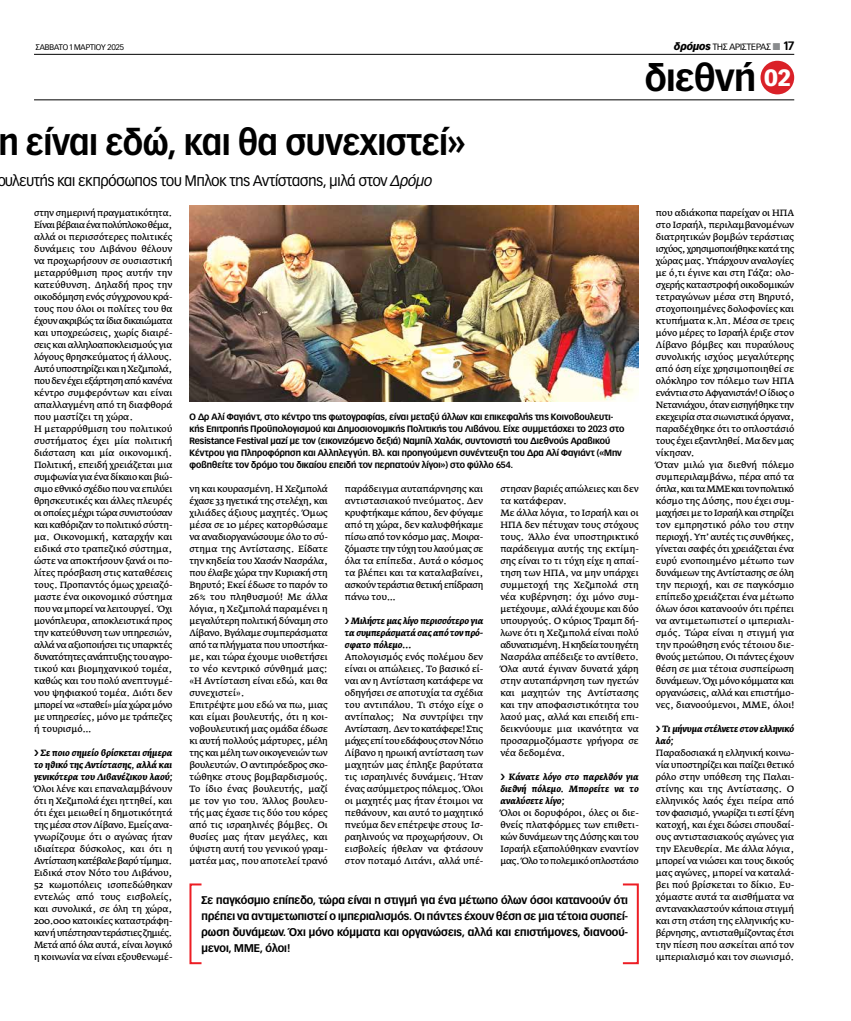
<style>
.page{position:relative;width:851px;height:1021px;background:#fff}
.page>*{position:absolute;margin:0;border:0;box-sizing:border-box;transform-origin:0 0}
.t1{font:700 36px "Vectora Greek";color:#000}
.t2{font:700 35px "Vectora Greek";letter-spacing:.005em;color:#000;scale:.95 1}
.t3{font:15px "Vectora Greek";color:#000}
.t4{font:700 11px/16px "Vectora Greek";letter-spacing:.005em;color:#000;text-align:justify}
.t5{font:9px/12px "Fedra Serif A Pro";letter-spacing:-.005em;color:#000;text-align:justify}
.t6{font:700 9px/12px "Vectora Greek";letter-spacing:.005em;color:#000}
.t7{font:italic 700 9px/12px "Fedra Serif A Pro";color:#000;text-align:justify}
.t8{font:9px "Vectora Greek";color:#000}
.t9{font:8px "Vectora Greek";color:#000}
.s1{font-weight:900;font-style:italic;font-size:10px}
.s2{color:#8a8c8e}
.s3{font-weight:700;font-size:12px}
.s4{font-weight:900;font-size:23px;color:#fff}
.s5{font-style:italic}
</style>
<div class="page">
<hr style="left:34px;top:54px;width:760px;height:1px;background:#000">
<hr style="left:34px;top:100px;width:760px;height:1px;background:#000">
<div style="left:760px;top:61px;width:34px;height:33px;background:#da2128;border-radius:50%"></div>
<div style="left:189px;top:883px;width:13px;height:81px;background:#fff;border:2px solid #ed1d24"></div>
<div style="left:621px;top:883px;width:17px;height:81px;background:#fff;border:2px solid #ed1d24"></div>
<img style="left:189px;top:205px;width:449px;height:196px">
<p class="t9" style="left:36px;top:42px;width:90px">ΣΑΒΒΑΤΟ 1 ΜΑΡΤΙΟΥ 2025</p>
<p class="t8" style="left:674px;top:41px;width:121px"><span class="s1">δρόμος</span> ΤΗΣ ΑΡΙΣΤΕΡΑΣ <span class="s2">■</span> <span class="s3">17</span></p>
<h1 class="t1" style="left:645px;top:56px;width:147px">διεθνή <span class="s4">02</span></h1>
<h2 class="t2" style="left:-1px;top:121px;width:492px">η είναι εδώ, και θα συνεχιστεί»</h2>
<h3 class="t3" style="left:-3px;top:172px;width:436px">ουλευτής και εκπρόσωπος του Μπλοκ της Αντίστασης, μιλά στον <span class="s5">Δρόμο</span></h3>
<p class="t5" style="left:34px;top:207px;width:140px;text-align:left">στην σημερινή πραγματικότητα.<br>Είναι βέβαια ένα πολύπλοκο θέμα, αλλά οι περισσότερες πολιτικές δυνάμεις του Λιβάνου θέλουν να προχωρήσουν σε ουσιαστική μεταρρύθμιση προς αυτήν την κατεύθυνση. Δηλαδή προς την οικοδόμηση ενός σύγχρονου κρά&shy;τους που όλοι οι πολίτες του θα έχουν ακριβώς τα ίδια δικαιώματα και υποχρεώσεις, χωρίς διαιρέ&shy;σεις και αλληλοαποκλεισμούς για λόγους θρησκεύματος ή άλλους.<br>Αυτό υποστηρίζει και η Χεζμπολά, που δεν έχει εξάρτηση από κανένα κέντρο συμφερόντων και είναι απαλλαγμένη από τη διαφθορά που μαστίζει τη χώρα.<br>Η μεταρρύθμιση του πολιτικού συστήματος έχει μία πολιτική διάσταση και μία οικονομική.<br>Πολιτική, επειδή χρειάζεται μια συμφωνία για ένα δίκαιο και βιώ&shy;σιμο εθνικό σχέδιο που να επιλύει θρησκευτικές και άλλες πλευρές οι οποίες μέχρι τώρα συνιστούσαν και καθόριζαν το πολιτικό σύστη&shy;μα. Οικονομική, καταρχήν και ειδικά στο τραπεζικό σύστημα, ώστε να αποκτήσουν ξανά οι πο&shy;λίτες πρόσβαση στις καταθέσεις τους. Προπαντός όμως χρειαζό&shy;μαστε ένα οικονομικό σύστημα που να μπορεί να λειτουργεί. Όχι μονόπλευρα, αποκλειστικά προς την κατεύθυνση των υπηρεσιών, αλλά να αξιοποιήσει τις υπαρκτές δυνατότητες ανάπτυξης του αγρο&shy;τικού και βιομηχανικού τομέα, καθώς και του πολύ ανεπτυγμέ&shy;νου ψηφιακού τομέα. Διότι δεν μπορεί να «σταθεί» μία χώρα μόνο με υπηρεσίες, μόνο με τράπεζες ή τουρισμό…</p>
<p class="t7" style="left:34px;top:747px;width:140px;text-indent:6px">Σε ποιο σημείο βρίσκεται σήμερα το ηθικό της Αντίστασης, αλλά και γενικότερα του Λιβανέζικου λαού;</p>
<p class="t5" style="left:34px;top:783px;width:140px">Όλοι λένε και επαναλαμβάνουν ότι η Χεζμπολά έχει ηττηθεί, και ότι έχει μειωθεί η δημοτικότητά της μέσα στον Λίβανο. Εμείς ανα&shy;γνωρίζουμε ότι ο αγώνας ήταν ιδιαίτερα δύσκολος, και ότι η Αντίσταση κατέβαλε βαρύ τίμημα.<br>Ειδικά στον Νότο του Λιβάνου, 52 κωμοπόλεις ισοπεδώθηκαν εντελώς από τους εισβολείς, και συνολικά, σε όλη τη χώρα, 200.000 κατοικίες καταστράφη&shy;καν ή υπέστησαν τεράστιες ζημιές.<br>Μετά από όλα αυτά, είναι λογικό η κοινωνία να είναι εξουθενωμέ-</p>
<p class="t6" style="left:189px;top:411px;width:436px">Ο Δρ Αλί Φαγιάντ, στο κέντρο της φωτογραφίας, είναι μεταξύ άλλων και επικεφαλής της Κοινοβουλευτι&shy;κής Επιτροπής Προϋπολογισμού και Δημοσιονομικής Πολιτικής του Λιβάνου. Είχε συμμετάσχει το 2023 στο Resistance Festival μαζί με τον (εικονιζόμενο δεξιά) Ναμπίλ Χαλάκ, συντονιστή του Διεθνούς Αραβικού Κέντρου για Πληροφόρηση και Αλληλεγγύη. Βλ. και προηγούμενη συνέντευξη του Δρα Αλί Φαγιάντ («Μην φοβηθείτε τον δρόμο του δικαίου επειδή τον περπατούν λίγοι») στο φύλλο 654.</p>
<p class="t5" style="left:189px;top:483px;width:140px;text-align:left">νη και κουρασμένη. Η Χεζμπολά έχασε 33 ηγετικά της στελέχη, και χιλιάδες άξιους μαχητές. Όμως μέσα σε 10 μέρες κατορθώσαμε να αναδιοργανώσουμε όλο το σύ&shy;στημα της Αντίστασης. Είδατε την κηδεία του Χασάν Νασράλα, που έλαβε χώρα την Κυριακή στη<br>Βηρυτό; Εκεί έδωσε το παρόν το<br>26% του πληθυσμού! Με άλλα λόγια, η Χεζμπολά παραμένει η μεγαλύτερη πολιτική δύναμη στο<br>Λίβανο. Βγάλαμε συμπεράσματα από τα πλήγματα που υποστήκα&shy;με, και τώρα έχουμε υιοθετήσει το νέο κεντρικό σύνθημά μας: «Η Αντίσταση είναι εδώ, και θα συνεχιστεί».<br>Επιτρέψτε μου εδώ να πω, μιας και είμαι βουλευτής, ότι η κοι&shy;νοβουλευτική μας ομάδα έδωσε κι αυτή πολλούς μάρτυρες, μέλη της και μέλη των οικογενειών των βουλευτών. Ο αντιπρόεδρος σκο&shy;τώθηκε στους βομβαρδισμούς.<br>Το ίδιο ένας βουλευτής, μαζί με τον γιο του. Άλλος βουλευ&shy;τής μας έχασε τις δύο του κόρες από τις ισραηλινές βόμβες. Οι θυσίες μας ήταν μεγάλες, και ύψιστη αυτή του γενικού γραμ&shy;ματέα μας, που αποτελεί τρανό</p>
<p class="t5" style="left:345px;top:483px;width:140px">παράδειγμα αυταπάρνησης και αντιστασιακού πνεύματος. Δεν κρυφτήκαμε κάπου, δεν φύγαμε από τη χώρα, δεν καλυφθήκαμε πίσω από τον κόσμο μας. Μοιρα&shy;ζόμαστε την τύχη του λαού μας σε όλα τα επίπεδα. Αυτά ο κόσμος τα βλέπει και τα καταλαβαίνει, ασκούν τεράστια θετική επίδραση πάνω του…</p>
<p class="t7" style="left:345px;top:615px;width:140px;text-indent:6px">Μιλήστε μας λίγο περισσότερο για τα συμπεράσματά σας από τον πρό&shy;σφατο πόλεμο…</p>
<p class="t5" style="left:345px;top:651px;width:140px">Απολογισμός ενός πολέμου δεν είναι οι απώλειες. Το βασικό εί&shy;ναι αν η Αντίσταση κατάφερε να οδηγήσει σε αποτυχία τα σχέδια του αντιπάλου. Τι στόχο είχε ο αντίπαλος; Να συντρίψει την Αντίσταση. Δεν το κατάφερε! Στις μάχες επί του εδάφους στον Νότιο Λίβανο η ηρωική αντίσταση των μαχητών μας έπληξε βαρύτατα τις ισραηλινές δυνάμεις. Ήταν ένας ασύμμετρος πόλεμος. Όλοι οι μαχητές μας ήταν έτοιμοι να πεθάνουν, και αυτό το μαχητικό πνεύμα δεν επέτρεψε στους Ισ&shy;ραηλινούς να προχωρήσουν. Οι εισβολείς ήθελαν να φτάσουν στον ποταμό Λιτάνι, αλλά υπέ-</p>
<p class="t5" style="left:500px;top:483px;width:140px;text-align:left">στησαν βαριές απώλειες και δεν τα κατάφεραν.<br>Με άλλα λόγια, το Ισραήλ και οι<br>ΗΠΑ δεν πέτυχαν τους στόχους τους. Άλλο ένα υποστηρικτικό παράδειγμα αυτής της εκτίμη&shy;σης είναι το τι τύχη είχε η απαί&shy;τηση των ΗΠΑ, να μην υπάρχει συμμετοχή της Χεζμπολά στη νέα κυβέρνηση: όχι μόνο συμ&shy;μετέχουμε, αλλά έχουμε και δύο υπουργούς. Ο κύριος Τραμπ δή&shy;λωνε ότι η Χεζμπολά είναι πολύ αδυνατισμένη. Η κηδεία του ηγέτη<br>Νασράλα απέδειξε το αντίθετο.<br>Όλα αυτά έγιναν δυνατά χάρη στην αυταπάρνηση των ηγετών και μαχητών της Αντίστασης και την αποφασιστικότητα του λαού μας, αλλά και επειδή επι&shy;δεικνύουμε μια ικανότητα να προσαρμοζόμαστε γρήγορα σε νέα δεδομένα.</p>
<p class="t7" style="left:500px;top:771px;width:140px;text-indent:8px">Κάνατε λόγο στο παρελθόν για διεθνή πόλεμο. Μπορείτε να το αναλύσετε λίγο;</p>
<p class="t5" style="left:500px;top:807px;width:140px">Όλοι οι δορυφόροι, όλες οι διε&shy;θνείς πλατφόρμες των επιθετι&shy;κών δυνάμεων της Δύσης και του Ισραήλ εξαπολύθηκαν εναντίον μας. Όλο το πολεμικό οπλοστάσιο</p>
<p class="t4" style="left:201px;top:892px;width:428px">Σε παγκόσμιο επίπεδο, τώρα είναι η στιγμή για ένα μέτωπο όλων όσοι κατανοούν ότι πρέπει να αντιμετωπιστεί ο ιμπεριαλισμός. Οι πάντες έχουν θέση σε μια τέτοια συσπεί&shy;ρωση δυνάμεων. Όχι μόνο κόμματα και οργανώσεις, αλλά και επιστήμονες, διανοού&shy;μενοι, ΜΜΕ, όλοι!</p>
<p class="t5" style="left:655px;top:207px;width:140px;text-align:left">που αδιάκοπα παρείχαν οι ΗΠΑ στο Ισραήλ, περιλαμβανομένων διατρητικών βομβών τεράστιας ισχύος, χρησιμοποιήθηκε κατά της χώρας μας. Υπάρχουν αναλογίες με ό,τι έγινε και στη Γάζα: ολο&shy;σχερής καταστροφή οικοδομικών τετραγώνων μέσα στη Βηρυτό, στοχοποιημένες δολοφονίες και κτυπήματα κ.λπ. Μέσα σε τρεις μόνο μέρες το Ισραήλ έριξε στον<br>Λίβανο βόμβες και πυραύλους συνολικής ισχύος μεγαλύτερης από όση είχε χρησιμοποιηθεί σε ολόκληρο τον πόλεμο των ΗΠΑ ενάντια στο Αφγανιστάν! Ο ίδιος ο<br>Νετανιάχου, όταν εισηγήθηκε την εκεχειρία στα σιωνιστικά όργανα, παραδέχθηκε ότι το οπλοστάσιό τους έχει εξαντληθεί. Μα δεν μας νίκησαν.<br>Όταν μιλώ για διεθνή πόλεμο συμπεριλαμβάνω, πέρα από τα όπλα, και τα ΜΜΕ και τον πολιτικό κόσμο της Δύσης, που έχει συμ&shy;μαχήσει με το Ισραήλ και στηρίζει τον εμπρηστικό ρόλο του στην περιοχή. Υπ’ αυτές τις συνθήκες, γίνεται σαφές ότι χρειάζεται ένα ευρύ ενοποιημένο μέτωπο των δυνάμεων της Αντίστασης σε όλη την περιοχή, και σε παγκόσμιο επίπεδο χρειάζεται ένα μέτωπο όλων όσοι κατανοούν ότι πρέπει να αντιμετωπιστεί ο ιμπεριαλι&shy;σμός. Τώρα είναι η στιγμή για την προώθηση ενός τέτοιου διε&shy;θνούς μετώπου. Οι πάντες έχουν θέση σε μια τέτοια συσπείρωση δυνάμεων. Όχι μόνο κόμματα και οργανώσεις, αλλά και επιστήμο&shy;νες, διανοούμενοι, ΜΜΕ, όλοι!</p>
<p class="t7" style="left:655px;top:723px;width:140px;text-indent:6px">Τι μήνυμα στέλνετε στον ελληνικό λαό;</p>
<p class="t5" style="left:655px;top:747px;width:140px">Παραδοσιακά η ελληνική κοινω&shy;νία υποστηρίζει και παίζει θετικό ρόλο στην υπόθεση της Παλαι&shy;στίνης και της Αντίστασης. Ο ελληνικός λαός έχει πείρα από τον φασισμό, γνωρίζει τι εστί ξένη κατοχή, και έχει δώσει σπουδαί&shy;ους αντιστασιακούς αγώνες για την Ελευθερία. Με άλλα λόγια, μπορεί να νιώσει και τους δικούς μας αγώνες, μπορεί να καταλά&shy;βει πού βρίσκεται το δίκιο. Ευ&shy;χόμαστε αυτά τα αισθήματα να αντανακλαστούν κάποια στιγμή και στη στάση της ελληνικής κυ&shy;βέρνησης, αντισταθμίζοντας έτσι την πίεση που ασκείται από τον ιμπεριαλισμό και τον σιωνισμό.</p>
</div>
